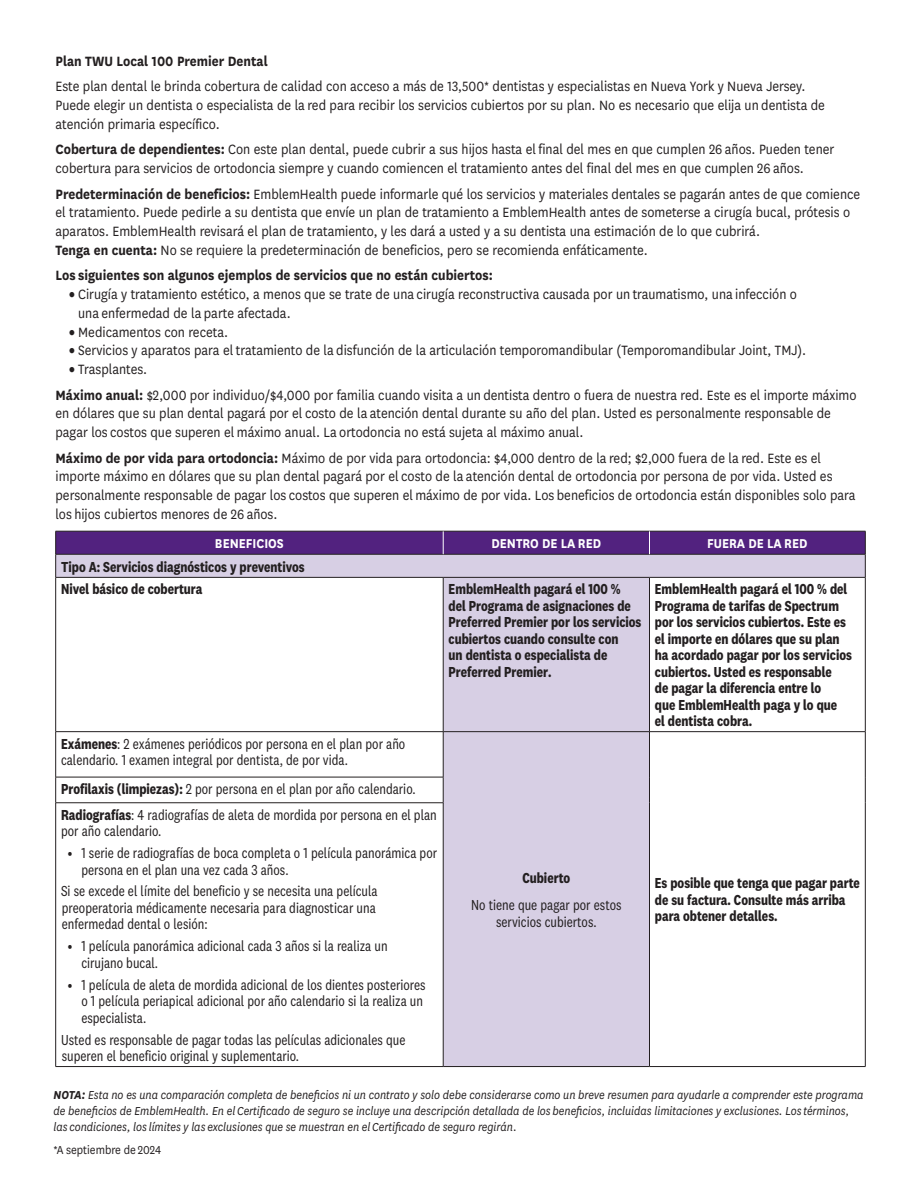
<style>
.page{position:relative;width:918px;height:1188px;background:#fff}
.page>*{position:absolute;margin:0;border:0;box-sizing:border-box;transform-origin:0 0}
.Body_Text{font:15.75px/18.8px "National";color:#231f20;scale:.9 1}
.Body_Text-2{font:700 15.75px "National";color:#231f20;scale:.9 1}
.Table_bullet{font:15px/16.5px "National 2 Narrow";color:#231f20;scale:.9 1}
.Table_Text{font:700 15px/16.5px "National 2 Narrow";color:#231f20;scale:.9 1}
.Table_Text-2{font:15px/16.5px "National 2 Narrow";color:#231f20;scale:.9 1}
.Table_Sub-head{font:700 15px "National 2 Narrow";color:#231f20;scale:.9 1}
.reverse_table_head{font:700 15px "National";color:#fff;scale:.9 1}
.t1{font:italic 13.5px/16.2px "National";color:#231f20;scale:.9 1}
.t2{font:13.5px "National";color:#231f20;scale:.9 1}
.s1{font-weight:700}
.s2{font-weight:900}
</style>
<div class="page">
<svg style="left:56px;top:578px;width:809px;height:153px"></svg>
<svg style="left:56px;top:732px;width:809px;height:334px"></svg>
<hr style="left:56px;top:577px;width:387px;height:1px;background:#231f20">
<hr style="left:55px;top:578px;width:1px;height:153px;background:#231f20">
<hr style="left:443px;top:577px;width:207px;height:1px;background:#231f20">
<hr style="left:443px;top:578px;width:1px;height:153px;background:#231f20">
<hr style="left:650px;top:577px;width:216px;height:1px;background:#231f20">
<hr style="left:649px;top:578px;width:1px;height:153px;background:#231f20">
<hr style="left:865px;top:578px;width:1px;height:153px;background:#231f20">
<hr style="left:56px;top:731px;width:387px;height:1px;background:#231f20">
<hr style="left:55px;top:732px;width:1px;height:45px;background:#231f20">
<hr style="left:443px;top:731px;width:207px;height:1px;background:#231f20">
<hr style="left:443px;top:732px;width:1px;height:45px;background:#231f20">
<hr style="left:650px;top:731px;width:216px;height:1px;background:#231f20">
<hr style="left:649px;top:732px;width:1px;height:45px;background:#231f20">
<hr style="left:865px;top:732px;width:1px;height:45px;background:#231f20">
<svg style="left:649px;top:777px;width:1px;height:26px"></svg>
<svg style="left:865px;top:777px;width:1px;height:26px"></svg>
<hr style="left:649px;top:803px;width:1px;height:263px;background:#231f20">
<hr style="left:865px;top:803px;width:1px;height:263px;background:#231f20">
<hr style="left:56px;top:777px;width:387px;height:1px;background:#231f20">
<svg style="left:55px;top:777px;width:1px;height:26px"></svg>
<svg style="left:443px;top:777px;width:1px;height:26px"></svg>
<hr style="left:56px;top:803px;width:387px;height:1px;background:#231f20">
<hr style="left:55px;top:803px;width:1px;height:263px;background:#231f20">
<hr style="left:443px;top:803px;width:1px;height:263px;background:#231f20">
<hr style="left:56px;top:1066px;width:387px;height:1px;background:#231f20">
<hr style="left:443px;top:1066px;width:207px;height:1px;background:#231f20">
<hr style="left:650px;top:1066px;width:216px;height:1px;background:#231f20">
<svg style="left:55px;top:531px;width:811px;height:46px;background:#9075ab"></svg>
<p class="Body_Text-2" style="left:56px;top:50px;width:237px">Plan TWU Local 100 Premier Dental</p>
<p class="Body_Text" style="left:56px;top:76px;width:835px">Este plan dental le brinda cobertura de calidad con acceso a más de 13,500* dentistas y especialistas en Nueva York y Nueva Jersey.</p>
<p class="Body_Text" style="left:56px;top:95px;width:857px">Puede elegir un dentista o especialista de la red para recibir los servicios cubiertos por su plan. No es necesario que elija un dentista de atención primaria específico.</p>
<p class="Body_Text" style="left:56px;top:139px;width:867px"><span class="s1">Cobertura de dependientes:</span> Con este plan dental, puede cubrir a sus hijos hasta el final del mes en que cumplen 26 años. Pueden tener cobertura para servicios de ortodoncia siempre y cuando comiencen el tratamiento antes del final del mes en que cumplen 26 años.</p>
<p class="Body_Text" style="left:56px;top:184px;width:896px"><span class="s1">Predeterminación de beneficios:</span> EmblemHealth puede informarle qué los servicios y materiales dentales se pagarán antes de que comience el tratamiento. Puede pedirle a su dentista que envíe un plan de tratamiento a EmblemHealth antes de someterse a cirugía bucal, prótesis o aparatos. EmblemHealth revisará el plan de tratamiento, y les dará a usted y a su dentista una estimación de lo que cubrirá.<br><span class="s1">Tenga en cuenta:</span> No se requiere la predeterminación de beneficios, pero se recomienda enfáticamente.</p>
<p class="Body_Text-2" style="left:56px;top:264px;width:488px">Los siguientes son algunos ejemplos de servicios que no están cubiertos:</p>
<p class="Body_Text" style="left:78px;top:284px;width:800px;text-indent:-9px"><span class="s2">•</span> Cirugía y tratamiento estético, a menos que se trate de una cirugía reconstructiva causada por un traumatismo, una infección o una enfermedad de la parte afectada.</p>
<p class="Body_Text" style="left:69px;top:322px;width:178px"><span class="s2">•</span> Medicamentos con receta.</p>
<p class="Body_Text" style="left:69px;top:340px;width:821px"><span class="s2">•</span> Servicios y aparatos para el tratamiento de la disfunción de la articulación temporomandibular (Temporomandibular Joint, TMJ).</p>
<p class="Body_Text" style="left:69px;top:359px;width:89px"><span class="s2">•</span> Trasplantes.</p>
<p class="Body_Text" style="left:56px;top:385px;width:892px"><span class="s1">Máximo anual:</span> $2,000 por individuo/$4,000 por familia cuando visita a un dentista dentro o fuera de nuestra red. Este es el importe máximo en dólares que su plan dental pagará por el costo de la atención dental durante su año del plan. Usted es personalmente responsable de pagar los costos que superen el máximo anual. La ortodoncia no está sujeta al máximo anual.</p>
<p class="Body_Text" style="left:56px;top:448px;width:891px"><span class="s1">Máximo de por vida para ortodoncia:</span> Máximo de por vida para ortodoncia: $4,000 dentro de la red; $2,000 fuera de la red. Este es el importe máximo en dólares que su plan dental pagará por el costo de la atención dental de ortodoncia por persona de por vida. Usted es personalmente responsable de pagar los costos que superen el máximo de por vida. Los beneficios de ortodoncia están disponibles solo para los hijos cubiertos menores de 26 años.</p>
<p class="reverse_table_head" style="left:215px;top:533px;width:78px">BENEFICIOS</p>
<p class="reverse_table_head" style="left:491px;top:533px;width:123px">DENTRO DE LA RED</p>
<p class="reverse_table_head" style="left:707px;top:533px;width:113px">FUERA DE LA RED</p>
<p class="Table_Sub-head" style="left:61px;top:558px;width:272px">Tipo A: Servicios diagnósticos y preventivos</p>
<p class="Table_Text" style="left:61px;top:581px;width:159px">Nivel básico de cobertura</p>
<p class="Table_Text" style="left:449px;top:581px;width:216px">EmblemHealth pagará el 100 % del Programa de asignaciones de<br>Preferred Premier por los servicios cubiertos cuando consulte con<br>un dentista o especialista de<br>Preferred Premier.</p>
<p class="Table_Text" style="left:655px;top:581px;width:221px">EmblemHealth pagará el 100 % del<br>Programa de tarifas de Spectrum por los servicios cubiertos. Este es el importe en dólares que su plan ha acordado pagar por los servicios cubiertos. Usted es responsable<br>de pagar la diferencia entre lo<br>que EmblemHealth paga y lo que<br>el dentista cobra.</p>
<p class="Table_Text-2" style="left:61px;top:735px;width:384px"><span class="s1">Exámenes</span>: 2 exámenes periódicos por persona en el plan por año calendario. 1 examen integral por dentista, de por vida.</p>
<p class="Table_Text-2" style="left:61px;top:781px;width:395px"><span class="s1">Profilaxis (limpiezas):</span> 2 por persona en el plan por año calendario.</p>
<p class="Table_Text-2" style="left:61px;top:806px;width:419px"><span class="s1">Radiografías</span>: 4 radiografías de aleta de mordida por persona en el plan por año calendario.</p>
<p class="Table_bullet" style="left:81px;top:845px;width:397px;text-indent:-14px">• 1 serie de radiografías de boca completa o 1 película panorámica por persona en el plan una vez cada 3 años.</p>
<p class="Table_bullet" style="left:61px;top:883px;width:353px">Si se excede el límite del beneficio y se necesita una película preoperatoria médicamente necesaria para diagnosticar una enfermedad dental o lesión:</p>
<p class="Table_bullet" style="left:81px;top:938px;width:342px;text-indent:-14px">• 1 película panorámica adicional cada 3 años si la realiza un cirujano bucal.</p>
<p class="Table_bullet" style="left:81px;top:976px;width:384px;text-indent:-14px">• 1 película de aleta de mordida adicional de los dientes posteriores o 1 película periapical adicional por año calendario si la realiza un especialista.</p>
<p class="Table_bullet" style="left:61px;top:1031px;width:384px">Usted es responsable de pagar todas las películas adicionales que superen el beneficio original y suplementario.</p>
<p class="Table_Text" style="left:522px;top:869px;width:55px">Cubierto</p>
<p class="Table_Text-2" style="left:471px;top:897px;width:169px;text-align:center">No tiene que pagar por estos servicios cubiertos.</p>
<p class="Table_Text" style="left:655px;top:875px;width:229px">Es posible que tenga que pagar parte de su factura. Consulte más arriba para obtener detalles.</p>
<p class="t1" style="left:53px;top:1086px;width:902px"><span class="s1">NOTA:</span> Esta no es una comparación completa de beneficios ni un contrato y solo debe considerarse como un breve resumen para ayudarle a comprender este programa de beneficios de EmblemHealth. En el Certificado de seguro se incluye una descripción detallada de los beneficios, incluidas limitaciones y exclusiones. Los términos, las condiciones, los límites y las exclusiones que se muestran en el Certificado de seguro regirán.</p>
<p class="t2" style="left:53px;top:1141px;width:121px">*A septiembre de 2024</p>
</div>
